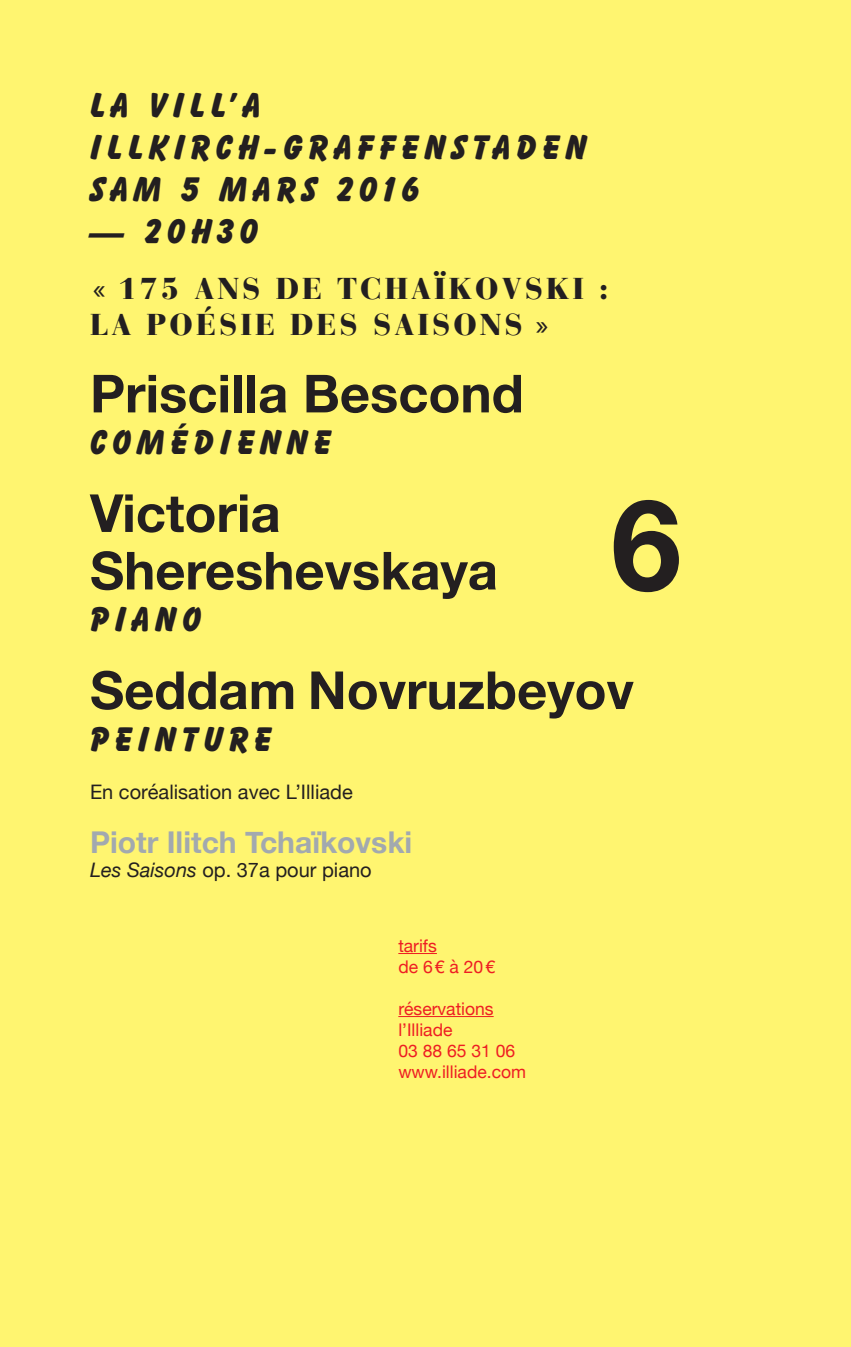
<style>
.page{position:relative;width:851px;height:1347px;background:#fff}
.page>*{position:absolute;margin:0;border:0;box-sizing:border-box;transform-origin:0 0}
.t1{font:700 126.75px "Helvetica Neue";color:#231f20}
.t2{font:700 52.5px/57.5px "Helvetica Neue";color:#231f20}
.t3{font:800 35px/42px "Balloon BT";letter-spacing:.155em;color:#231f20}
.t4{font:900 30px/36px "Bauer Bodoni";letter-spacing:.1em;color:#231f20}
.t5{font:700 30px "Helvetica Neue";color:#a2a9af}
.t6{font:20px "Helvetica Neue";color:#231f20}
.t7{font:17.5px/21px "Helvetica Neue";color:#ee1d23}
.s1{font-style:italic}
</style>
<div class="page">
<div style="left:0;top:0;width:850px;height:1346px;background:#fff570"></div>
<hr style="left:398px;top:953px;width:39px;height:1px;background:#ee1d23">
<hr style="left:398px;top:1016px;width:95px;height:1px;background:#ee1d23">
<p class="t3" style="left:90px;top:83px;width:498px">LA VILL’A<br>ILLKIRCH-GRAFFENSTADEN<br>SAM 5 MARS 2016</p>
<p class="t3" style="left:90px;top:209px;width:170px">— 20H30</p>
<p class="t4" style="left:90px;top:270px;width:520px">« 175 ANS DE TCHAÏKOVSKI :<br>LA POÉSIE DES SAISONS »</p>
<h2 class="t2" style="left:90px;top:366px;width:435px">Priscilla Bescond</h2>
<p class="t3" style="left:90px;top:421px;width:243px">COMÉDIENNE</p>
<h2 class="t2" style="left:90px;top:486px;width:409px">Victoria<br>Shereshevskaya</h2>
<p class="t3" style="left:90px;top:598px;width:113px">PIANO</p>
<h2 class="t2" style="left:90px;top:663px;width:545px">Seddam Novruzbeyov</h2>
<p class="t3" style="left:90px;top:717px;width:183px">PEINTURE</p>
<p class="t6" style="left:90px;top:777px;width:264px">En coréalisation avec L’Illiade</p>
<p class="t5" style="left:90px;top:818px;width:324px">Piotr Ilitch Tchaïkovski</p>
<p class="t6" style="left:90px;top:855px;width:283px"><span class="s1">Les Saisons</span> op. 37a pour piano</p>
<h1 class="t1" style="left:611px;top:446px;width:72px">6</h1>
<p class="t7" style="left:398px;top:936px;width:98px">tarifs<br>de 6€ à 20€</p>
<p class="t7" style="left:398px;top:999px;width:129px">réservations l’Illiade<br>03 88 65 31 06 www.illiade.com</p>
</div>
